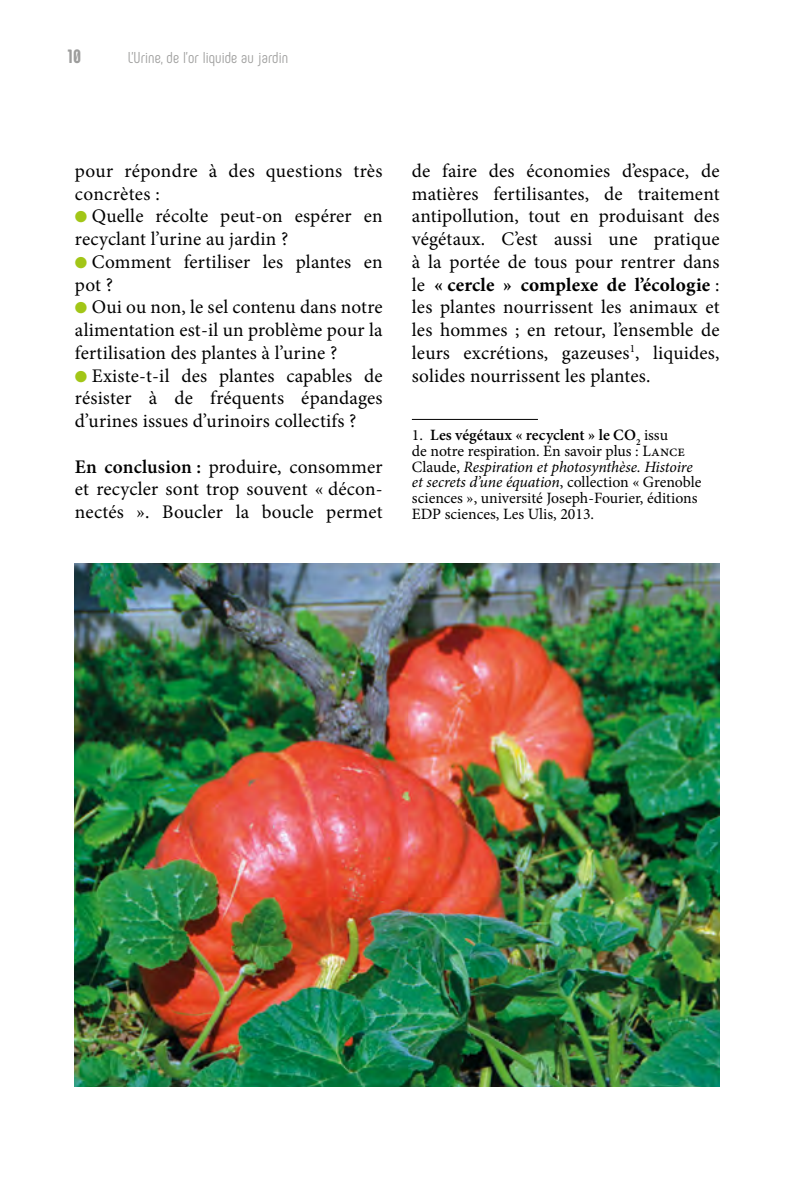
<style>
.page{position:relative;width:794px;height:1191px;background:#fff}
.page>*{position:absolute;margin:0;border:0;box-sizing:border-box;transform-origin:0 0}
.t1{font:19.25px/22.8px "Minion Pro";letter-spacing:.01em;color:#000;text-align:justify}
.t2{font:800 19.25px "Phenomena";color:#9d9d9c}
.t3{font:15.75px/15.8px "Minion Pro";color:#000}
.t4{font:15.75px "Phenomena";letter-spacing:.005em;color:#9d9d9c}
.s1{color:#a2c617}
.s2{font-weight:600}
.s3{font-weight:700}
.s4{font-style:italic}
</style>
<div class="page">
<hr style="left:412px;top:419px;width:126px;height:1px;background:#000">
<img style="left:74px;top:564px;width:645px;height:522px">
<p class="t2" style="left:68px;top:44px;width:15px">10</p>
<p class="t4" style="left:128px;top:48px;width:162px">L’Urine, de l’or liquide au jardin</p>
<p class="t1" style="left:75px;top:159px;width:309px">pour répondre à des questions très concrètes :</p>
<p class="t1" style="left:75px;top:205px;width:309px"><span class="s1">●</span> Quelle récolte peut-on espérer en recyclant l’urine au jardin ?</p>
<p class="t1" style="left:75px;top:250px;width:309px"><span class="s1">●</span> Comment fertiliser les plantes en pot ?</p>
<p class="t1" style="left:75px;top:296px;width:309px"><span class="s1">●</span> Oui ou non, le sel contenu dans notre alimentation est-il un problème pour la fertilisation des plantes à l’urine ?</p>
<p class="t1" style="left:75px;top:364px;width:309px"><span class="s1">●</span> Existe-t-il des plantes capables de résister à de fréquents épandages d’urines issues d’urinoirs collectifs ?</p>
<p class="t1" style="left:75px;top:455px;width:309px"><span class="s2">En conclusion :</span> produire, consommer et recycler sont trop souvent « décon&shy;nectés ». Boucler la boucle permet</p>
<p class="t1" style="left:412px;top:159px;width:309px">de faire des économies d’espace, de matières fertilisantes, de traitement antipollution, tout en produisant des végétaux. C’est aussi une pratique à la portée de tous pour rentrer dans le <span class="s3">« cercle » complexe de l’écologie</span> : les plantes nourrissent les animaux et les hommes ; en retour, l’ensemble de leurs excrétions, gazeuses<sup>1</sup>, liquides, solides nourrissent les plantes.</p>
<p class="t3" style="left:412px;top:427px;width:291px">1. <span class="s2">Les végétaux « recyclent » le CO</span><sub>2</sub> issu<br>de notre respiration. En savoir plus : Lance Claude, <span class="s4">Respiration et photosynthèse. Histoire et secrets d’une équation</span>, collection « Grenoble sciences », université Joseph-Fourier, éditions EDP sciences, Les Ulis, 2013.</p>
</div>
